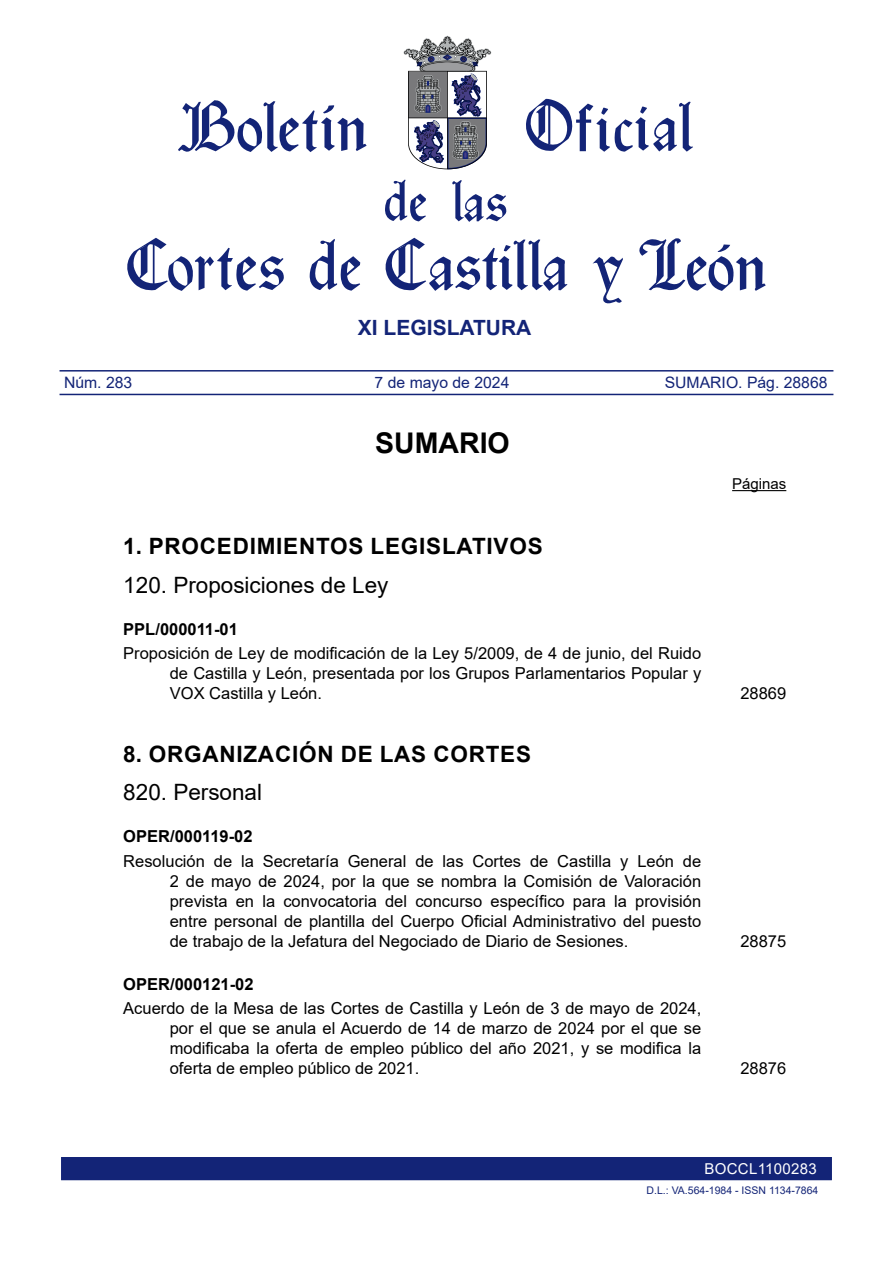
<style>
.page{position:relative;width:893px;height:1263px;background:#fff}
.page>*{position:absolute;margin:0;border:0;box-sizing:border-box;transform-origin:0 0}
.t1{font:700 28.5px "Arial";color:#000}
.Apartado1{font:700 22.5px "Arial";letter-spacing:.035em;color:#000}
.SubApartado1{font:22.5px "Arial";color:#000}
.t2{font:700 21px "Arial";color:#132477}
.Sumario{font:16.5px/20px "Arial";color:#000;text-align:justify}
.ReferenciaEntrada{font:700 16.5px "Arial";color:#000}
.t3{font:15.75px "Arial";color:#132477}
.t4{font:15px "Arial";letter-spacing:.02em;color:#fff}
.Paginas{font:15px "Arial";color:#000}
.t5{font:10.5px "Arial";color:#132477}
</style>
<div class="page">
<svg style="left:639px;top:238px;width:127px;height:53px"></svg>
<svg style="left:127px;top:238px;width:157px;height:53px"></svg>
<svg style="left:178px;top:100px;width:189px;height:52px"></svg>
<svg style="left:309px;top:239px;width:51px;height:52px"></svg>
<svg style="left:592px;top:257px;width:31px;height:46px"></svg>
<svg style="left:385px;top:238px;width:182px;height:53px"></svg>
<svg style="left:526px;top:99px;width:47px;height:52px"></svg>
<hr style="left:576px;top:120px;width:15px;height:3px;background:#132477">
<svg style="left:579px;top:102px;width:114px;height:50px"></svg>
<svg style="left:385px;top:35px;width:121px;height:187px"></svg>
<hr style="left:60px;top:394px;width:773px;height:1px;background:#132477">
<hr style="left:60px;top:370px;width:773px;height:2px;background:#132477">
<div style="left:60px;top:1156px;width:773px;height:25px;background:#132477"></div>
<div style="left:60px;top:1155px;width:773px;height:27px;border:2px solid #fff"></div>
<hr style="left:732px;top:490px;width:54px;height:1px;background:#000">
<p class="t2" style="left:358px;top:313px;width:175px">XI LEGISLATURA</p>
<p class="t3" style="left:64px;top:372px;width:70px">Núm. 283</p>
<p class="t3" style="left:375px;top:372px;width:136px">7 de mayo de 2024</p>
<p class="t3" style="left:665px;top:372px;width:164px">SUMARIO. Pág. 28868</p>
<h1 class="t1" style="left:375px;top:423px;width:136px">SUMARIO</h1>
<p class="Apartado1" style="left:123px;top:530px;width:421px">1. PROCEDIMIENTOS LEGISLATIVOS</p>
<p class="SubApartado1" style="left:123px;top:569px;width:267px">120. Proposiciones de Ley</p>
<p class="ReferenciaEntrada" style="left:123px;top:617px;width:116px">PPL/000011-01</p>
<p class="Sumario" style="left:170px;top:643px;width:533px;text-indent:-46px">Proposición de Ley de modificación de la Ley 5/2009, de 4 de junio, del Ruido de Castilla y León, presentada por los Grupos Parlamentarios Popular y VOX Castilla y León.</p>
<p class="Apartado1" style="left:123px;top:738px;width:409px">8. ORGANIZACIÓN DE LAS CORTES</p>
<p class="SubApartado1" style="left:123px;top:777px;width:140px">820. Personal</p>
<p class="ReferenciaEntrada" style="left:123px;top:825px;width:131px">OPER/000119-02</p>
<p class="Sumario" style="left:170px;top:851px;width:533px;text-indent:-46px">Resolución de la Secretaría General de las Cortes de Castilla y León de 2 de mayo de 2024, por la que se nombra la Comisión de Valoración prevista en la convocatoria del concurso específico para la provisión entre personal de plantilla del Cuerpo Oficial Administrativo del puesto de trabajo de la Jefatura del Negociado de Diario de Sesiones.</p>
<p class="ReferenciaEntrada" style="left:123px;top:972px;width:132px">OPER/000121-02</p>
<p class="Sumario" style="left:170px;top:998px;width:533px;text-indent:-46px">Acuerdo de la Mesa de las Cortes de Castilla y León de 3 de mayo de 2024, por el que se anula el Acuerdo de 14 de marzo de 2024 por el que se modificaba la oferta de empleo público del año 2021, y se modifica la oferta de empleo público de 2021.</p>
<p class="Paginas" style="left:732px;top:473px;width:56px">Páginas</p>
<p class="Sumario" style="left:740px;top:683px;width:47px">28869</p>
<p class="Sumario" style="left:740px;top:931px;width:47px">28875</p>
<p class="Sumario" style="left:740px;top:1058px;width:47px">28876</p>
<p class="t4" style="left:705px;top:1158px;width:114px">BOCCL1100283</p>
<p class="t5" style="left:647px;top:1183px;width:173px">D.L.: VA.564-1984 - ISSN 1134-7864</p>
</div>
